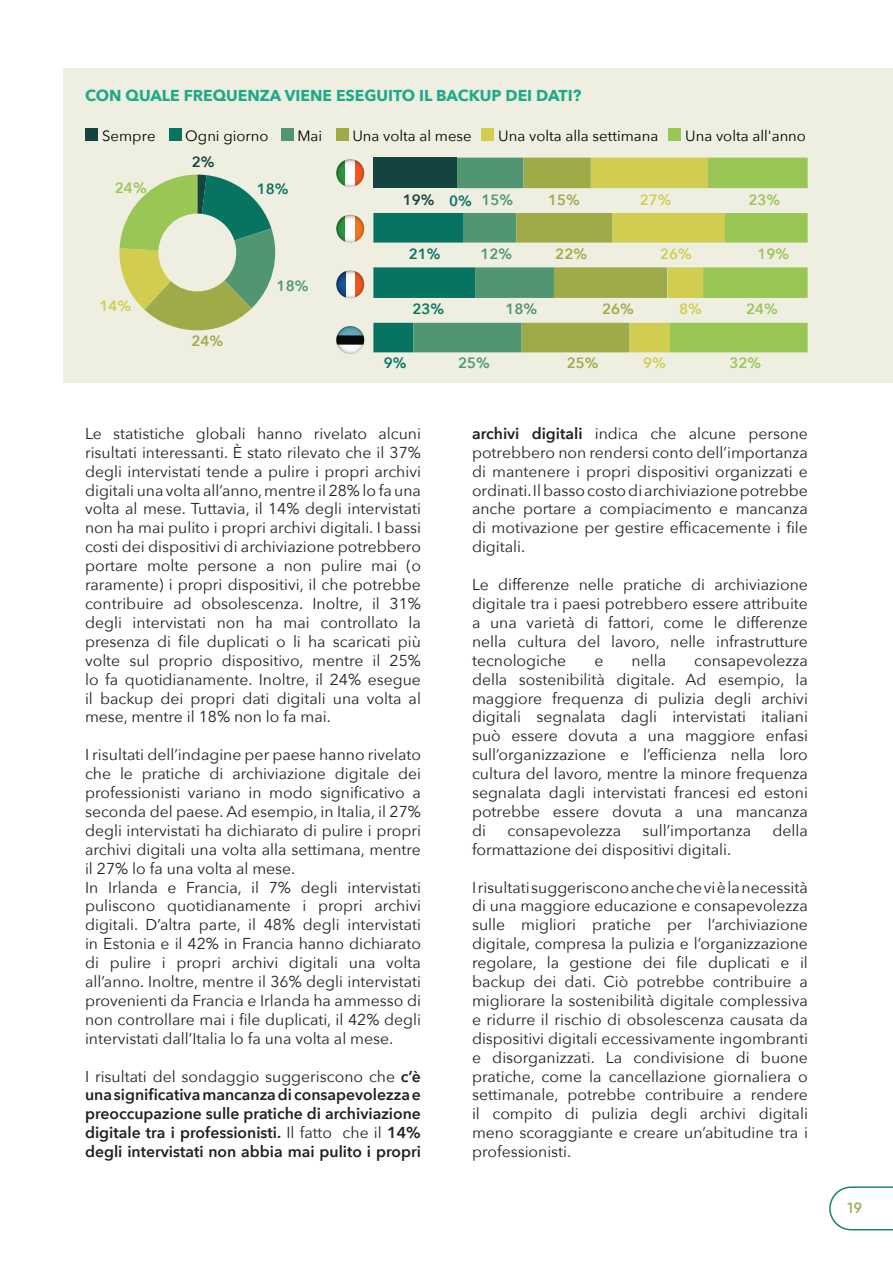
<style>
.page{position:relative;width:893px;height:1263px;background:#fff}
.page>*{position:absolute;margin:0;border:0;box-sizing:border-box;transform-origin:0 0}
.t1{font:15.75px/18.9px "Avenir Next";color:#231f20;text-align:justify}
.t2{font:600 15.75px/18.9px "Avenir Next";color:#231f20;text-align:justify}
.t3{font:700 15.75px "Avenir Next";color:#1ea98b}
.t4{font:600 15px "Gilroy";color:#a1ad5f}
.t5{font:14.85px "Avenir Next";color:#000}
.t6{font:600 14.85px "Avenir Next";color:#509771}
.t7{font:600 14.85px "Avenir Next";color:#9fab49}
.t8{font:600 14.85px "Avenir Next";color:#9ac655}
.t9{font:600 14.85px "Avenir Next";color:#d0cd50}
.t10{font:600 14.85px "Avenir Next";color:#067460}
.t11{font:600 14.85px "Avenir Next";color:#15433f}
.s1{color:#067460}
.s2{font-weight:400}
.s3{font-weight:600}
</style>
<div class="page">
<svg style="left:829px;top:1186px;width:64px;height:44px"></svg>
<div style="left:64px;top:68px;width:829px;height:315px;background:#eeefe1"></div>
<svg style="left:373px;top:158px;width:435px;height:194px"></svg>
<svg style="left:119px;top:175px;width:157px;height:156px"></svg>
<div style="left:85px;top:128px;width:13px;height:12px;background:#15433f"></div>
<div style="left:170px;top:128px;width:12px;height:12px;background:#067460"></div>
<div style="left:281px;top:128px;width:13px;height:12px;background:#509771"></div>
<div style="left:336px;top:128px;width:12px;height:12px;background:#9fab49"></div>
<div style="left:482px;top:128px;width:12px;height:12px;background:#d0cd50"></div>
<div style="left:669px;top:128px;width:12px;height:12px;background:#9ac655"></div>
<svg style="left:355px;top:271px;width:9px;height:27px"></svg>
<svg style="left:336px;top:270px;width:28px;height:28px"></svg>
<svg style="left:356px;top:160px;width:8px;height:26px"></svg>
<div style="left:346px;top:159px;width:9px;height:28px;background:#deded3"></div>
<svg style="left:336px;top:159px;width:28px;height:28px"></svg>
<svg style="left:355px;top:215px;width:9px;height:27px"></svg>
<svg style="left:336px;top:215px;width:28px;height:28px"></svg>
<svg style="left:337px;top:326px;width:27px;height:9px"></svg>
<svg style="left:336px;top:326px;width:28px;height:28px"></svg>
<p class="t3" style="left:85px;top:82px;width:498px">CON QUALE FREQUENZA VIENE ESEGUITO IL BACKUP DEI DATI?</p>
<p class="t5" style="left:102px;top:123px;width:55px">Sempre</p>
<p class="t5" style="left:185px;top:123px;width:85px">Ogni giorno</p>
<p class="t5" style="left:297px;top:123px;width:26px">Mai</p>
<p class="t5" style="left:352px;top:123px;width:121px">Una volta al mese</p>
<p class="t5" style="left:498px;top:123px;width:162px">Una volta alla settimana</p>
<p class="t5" style="left:685px;top:123px;width:122px">Una volta all'anno</p>
<p class="t8" style="left:115px;top:175px;width:33px">24%</p>
<p class="t9" style="left:99px;top:293px;width:33px">14%</p>
<p class="t11" style="left:192px;top:149px;width:24px">2%</p>
<p class="t7" style="left:191px;top:328px;width:33px">24%</p>
<p class="t10" style="left:257px;top:176px;width:33px">18%</p>
<p class="t6" style="left:277px;top:273px;width:33px">18%</p>
<p class="t11" style="left:403px;top:187px;width:71px">19% <span class="s1">0%</span></p>
<p class="t6" style="left:481px;top:187px;width:33px">15%</p>
<p class="t7" style="left:548px;top:187px;width:33px">15%</p>
<p class="t9" style="left:640px;top:187px;width:33px">27%</p>
<p class="t8" style="left:748px;top:187px;width:33px">23%</p>
<p class="t10" style="left:409px;top:241px;width:33px">21%</p>
<p class="t6" style="left:480px;top:241px;width:33px">12%</p>
<p class="t7" style="left:555px;top:241px;width:33px">22%</p>
<p class="t9" style="left:660px;top:241px;width:33px">26%</p>
<p class="t8" style="left:757px;top:241px;width:33px">19%</p>
<p class="t10" style="left:412px;top:296px;width:33px">23%</p>
<p class="t6" style="left:505px;top:296px;width:33px">18%</p>
<p class="t7" style="left:602px;top:296px;width:33px">26%</p>
<p class="t9" style="left:679px;top:296px;width:24px">8%</p>
<p class="t8" style="left:746px;top:296px;width:33px">24%</p>
<p class="t10" style="left:384px;top:350px;width:24px">9%</p>
<p class="t6" style="left:458px;top:350px;width:33px">25%</p>
<p class="t7" style="left:567px;top:350px;width:33px">25%</p>
<p class="t9" style="left:643px;top:350px;width:24px">9%</p>
<p class="t8" style="left:729px;top:350px;width:33px">32%</p>
<p class="t1" style="left:85px;top:423px;width:337px">Le statistiche globali hanno rivelato alcuni risultati interessanti. È stato rilevato che il 37% degli intervistati tende a pulire i propri archivi digitali una volta all’anno, mentre il 28% lo fa una volta al mese. Tuttavia, il 14% degli intervistati non ha mai pulito i propri archivi digitali. I bassi costi dei dispositivi di archiviazione potrebbero portare molte persone a non pulire mai (o raramente) i propri dispositivi, il che potrebbe contribuire ad obsolescenza. Inoltre, il 31% degli intervistati non ha mai controllato la presenza di file duplicati o li ha scaricati più volte sul proprio dispositivo, mentre il 25% lo fa quotidianamente. Inoltre, il 24% esegue il backup dei propri dati digitali una volta al mese, mentre il 18% non lo fa mai.</p>
<p class="t1" style="left:85px;top:745px;width:337px;text-align:left">I risultati dell’indagine per paese hanno rivelato che le pratiche di archiviazione digitale dei professionisti variano in modo significativo a seconda del paese. Ad esempio, in Italia, il 27% degli intervistati ha dichiarato di pulire i propri archivi digitali una volta alla settimana, mentre il 27% lo fa una volta al mese.<br>In Irlanda e Francia, il 7% degli intervistati puliscono quotidianamente i propri archivi digitali. D’altra parte, il 48% degli intervistati in Estonia e il 42% in Francia hanno dichiarato di pulire i propri archivi digitali una volta all’anno. Inoltre, mentre il 36% degli intervistati provenienti da Francia e Irlanda ha ammesso di non controllare mai i file duplicati, il 42% degli intervistati dall’Italia lo fa una volta al mese.</p>
<p class="t2" style="left:85px;top:1066px;width:337px"><span class="s2">I risultati del sondaggio suggeriscono che</span> c’è una significativa mancanza di consapevolezza e preoccupazione sulle pratiche di archiviazione digitale tra i professionisti. <span class="s2">Il fatto che il</span> 14% degli intervistati non abbia mai pulito i propri</p>
<p class="t1" style="left:472px;top:423px;width:337px"><span class="s3">archivi digitali</span> indica che alcune persone potrebbero non rendersi conto dell’importanza di mantenere i propri dispositivi organizzati e ordinati. Il basso costo di archiviazione potrebbe anche portare a compiacimento e mancanza di motivazione per gestire efficacemente i file digitali.</p>
<p class="t1" style="left:472px;top:574px;width:337px">Le differenze nelle pratiche di archiviazione digitale tra i paesi potrebbero essere attribuite a una varietà di fattori, come le differenze nella cultura del lavoro, nelle infrastrutture tecnologiche</p>
<p class="t1" style="left:472px;top:650px;width:337px;text-indent:222px">consapevolezza della sostenibilità digitale. Ad esempio, la maggiore frequenza di pulizia degli archivi digitali segnalata dagli intervistati italiani può essere dovuta a una maggiore enfasi sull’organizzazione e l’efficienza nella loro cultura del lavoro, mentre la minore frequenza segnalata dagli intervistati francesi ed estoni potrebbe essere dovuta a una mancanza di</p>
<p class="t1" style="left:594px;top:650px;width:11px">e</p>
<p class="t1" style="left:632px;top:650px;width:36px">nella</p>
<p class="t1" style="left:507px;top:820px;width:115px">consapevolezza</p>
<p class="t1" style="left:643px;top:820px;width:110px">sull’importanza</p>
<p class="t1" style="left:772px;top:820px;width:37px">della</p>
<p class="t1" style="left:472px;top:839px;width:261px">formattazione dei dispositivi digitali.</p>
<p class="t1" style="left:472px;top:877px;width:337px">I risultati suggeriscono anche che vi è la necessità di una maggiore educazione e consapevolezza sulle migliori pratiche per l’archiviazione digitale, compresa la pulizia e l’organizzazione regolare, la gestione dei file duplicati e il backup dei dati. Ciò potrebbe contribuire a migliorare la sostenibilità digitale complessiva e ridurre il rischio di obsolescenza causata da dispositivi digitali eccessivamente ingombranti e disorganizzati. La condivisione di buone pratiche, come la cancellazione giornaliera o settimanale, potrebbe contribuire a rendere il compito di pulizia degli archivi digitali meno scoraggiante e creare un’abitudine tra i professionisti.</p>
<p class="t4" style="left:848px;top:1198px;width:16px">19</p>
</div>
